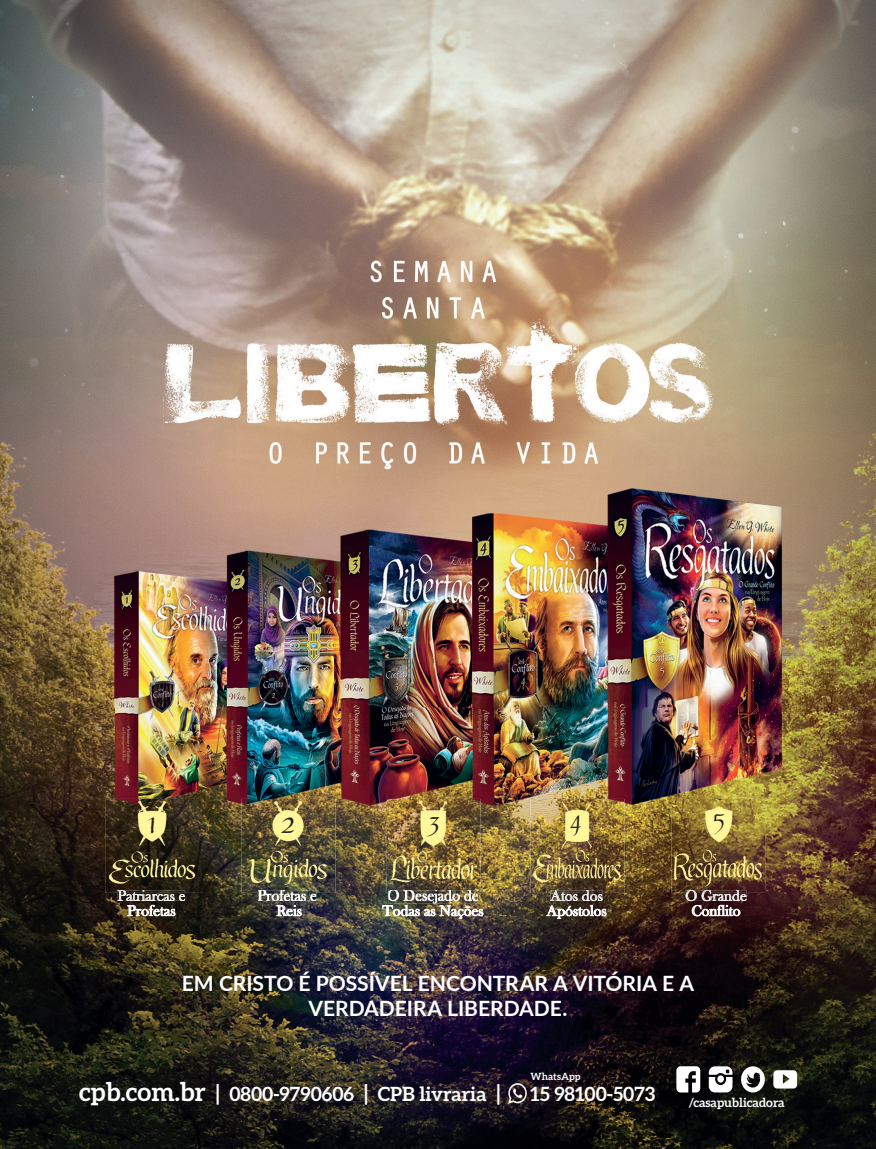
<style>
.page{position:relative;width:876px;height:1149px;background:#fff}
.page>*{position:absolute;margin:0;border:0;box-sizing:border-box;transform-origin:0 0}
.t1{font:41.4px "Gothic Ultra OT";color:#231f20}
.t2{font:33.9px "Gothic Ultra OT";color:#231f20}
.t3{font:700 21.15px/25.3px "Lato";color:#fff;text-align:center}
.t4{font:700 19.65px "Aleo";color:#fff}
.t5{font:15.15px/15px "Bask Old Face";color:#fff;text-align:center}
.t6{font:700 12.45px "Aleo";color:#fff}
.t7{font:700 10.05px "Aleo";color:#fff}
.s1{font-size:25.65px}
.s2{font-size:21.9px}
</style>
<div class="page">
<img style="left:0;top:0;width:695px;height:707px">
<img style="left:695px;top:0;width:181px;height:811px">
<img style="left:0;top:707px;width:129px;height:441px">
<img style="left:129px;top:707px;width:566px;height:104px">
<img style="left:181px;top:811px;width:102px;height:337px">
<img style="left:336px;top:811px;width:204px;height:337px">
<img style="left:592px;top:811px;width:103px;height:337px">
<img style="left:747px;top:811px;width:129px;height:337px">
<img style="left:129px;top:915px;width:52px;height:233px">
<img style="left:283px;top:892px;width:53px;height:256px">
<img style="left:540px;top:892px;width:52px;height:256px">
<img style="left:695px;top:900px;width:52px;height:248px">
<img style="left:105px;top:798px;width:94px;height:94px">
<svg style="left:118px;top:889px;width:67px;height:26px;background:#5e584d"></svg>
<img style="left:144px;top:890px;width:41px;height:2px">
<img style="left:118px;top:890px;width:26px;height:2px">
<svg style="left:276px;top:904px;width:26px;height:12px"></svg>
<img style="left:242px;top:798px;width:94px;height:94px">
<svg style="left:382px;top:904px;width:101px;height:14px"></svg>
<img style="left:387px;top:798px;width:94px;height:94px">
<img style="left:530px;top:798px;width:94px;height:94px">
<svg style="left:546px;top:889px;width:60px;height:29px;background:#70655b"></svg>
<img style="left:550px;top:890px;width:52px;height:2px">
<img style="left:554px;top:890px;width:35px;height:2px">
<svg style="left:686px;top:892px;width:60px;height:23px"></svg>
<img style="left:671px;top:798px;width:94px;height:94px">
<img style="left:690px;top:889px;width:49px;height:1px">
<img style="left:739px;top:890px;width:8px;height:2px">
<img style="left:686px;top:890px;width:53px;height:2px">
<svg style="left:709px;top:1065px;width:23px;height:27px"></svg>
<svg style="left:676px;top:1065px;width:24px;height:27px"></svg>
<svg style="left:741px;top:1065px;width:24px;height:27px"></svg>
<svg style="left:773px;top:1069px;width:24px;height:19px"></svg>
<svg style="left:508px;top:1082px;width:19px;height:21px"></svg>
<img style="left:258px;top:889px;width:58px;height:11px">
<img style="left:388px;top:889px;width:90px;height:14px">
<p class="t1" style="left:146px;top:801px;width:13px">1</p>
<p class="t5" style="left:117px;top:888px;width:70px">Patriarcas e<br>Profetas</p>
<p class="t1" style="left:281px;top:801px;width:17px">2</p>
<p class="t5" style="left:276px;top:903px;width:27px">Reis</p>
<p class="t2" style="left:428px;top:804px;width:14px">3</p>
<p class="t5" style="left:382px;top:903px;width:103px">Todas as Nações</p>
<p class="t2" style="left:571px;top:802px;width:12px">4</p>
<p class="t5" style="left:547px;top:888px;width:62px;text-align:left">Atos dos<br>Apóstolos</p>
<p class="t2" style="left:714px;top:801px;width:13px">5</p>
<p class="t5" style="left:685px;top:888px;width:63px">O Grande<br>Conflito</p>
<p class="t3" style="left:182px;top:969px;width:514px">EM CRISTO É POSSÍVEL ENCONTRAR A VITÓRIA E A<br>VERDADEIRA LIBERDADE.</p>
<p class="t7" style="left:530px;top:1069px;width:52px">WhatsApp</p>
<p class="t4" style="left:79px;top:1082px;width:422px"><span class="s1">cpb.com.br</span> <span class="s2">|</span> 0800-9790606 <span class="s2">|</span> CPB livraria <span class="s2">|</span></p>
<p class="t4" style="left:530px;top:1082px;width:127px">15 98100-5073</p>
<p class="t6" style="left:689px;top:1095px;width:98px">/casapublicadora</p>
</div>
